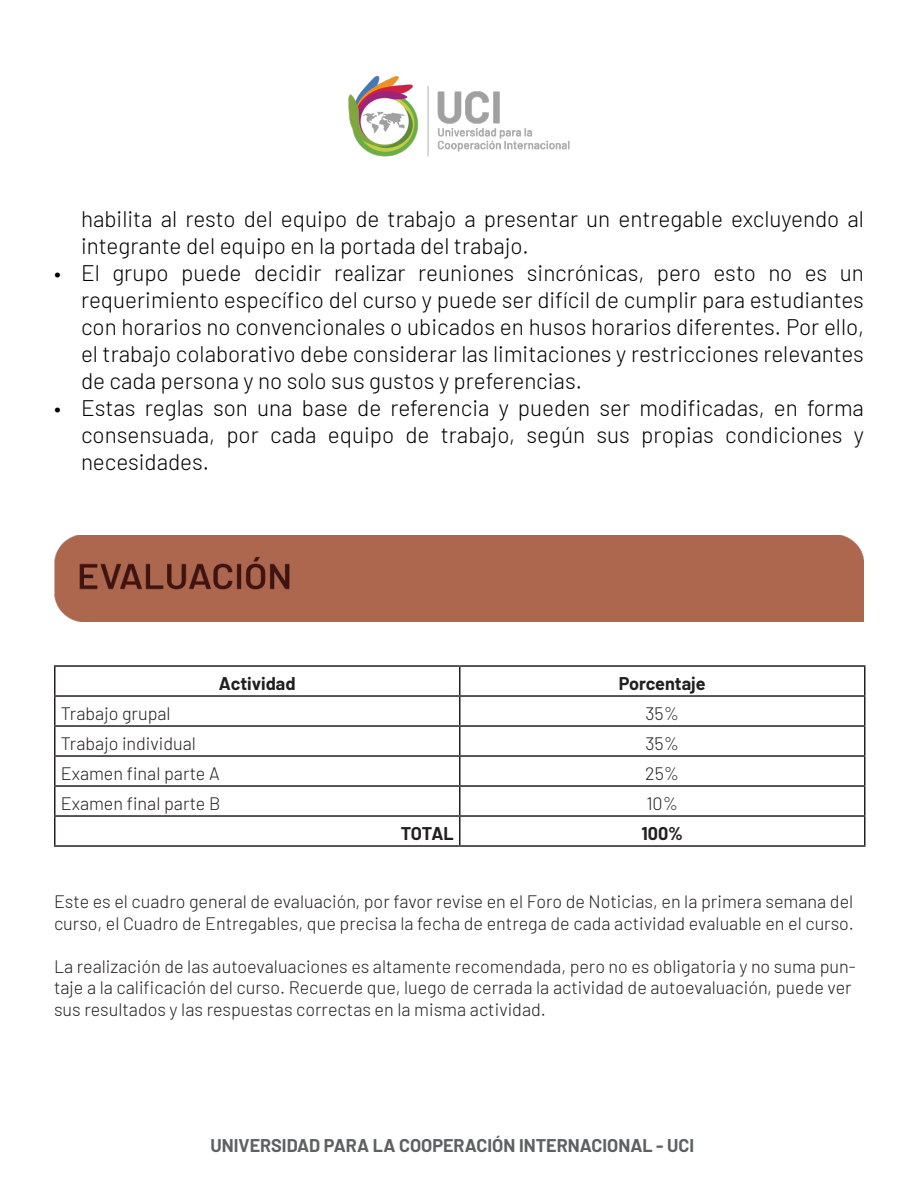
<style>
.page{position:relative;width:918px;height:1188px;background:#fff}
.page>*{position:absolute;margin:0;border:0;box-sizing:border-box;transform-origin:0 0}
.t1{font:300 22.5px/27px "Barlow";color:#000001;text-align:justify}
.t2{font:300 18px/21.6px "Barlow";color:#231f20}
.t3{font:700 18px "Barlow";color:#5d6161}
.t4{font:700 18px "Barlow";color:#231f20}
</style>
<div class="page">
<img style="left:348px;top:75px;width:222px;height:82px">
<div style="left:54px;top:536px;width:810px;height:86px;background:#ad674e"></div>
<hr style="left:54px;top:665px;width:406px;height:2px;background:#231f20">
<hr style="left:54px;top:667px;width:2px;height:28px;background:#231f20">
<hr style="left:460px;top:665px;width:406px;height:2px;background:#231f20">
<hr style="left:864px;top:667px;width:2px;height:28px;background:#231f20">
<hr style="left:54px;top:695px;width:406px;height:2px;background:#231f20">
<hr style="left:54px;top:697px;width:2px;height:28px;background:#231f20">
<hr style="left:460px;top:695px;width:406px;height:2px;background:#231f20">
<hr style="left:864px;top:697px;width:2px;height:28px;background:#231f20">
<hr style="left:54px;top:725px;width:406px;height:2px;background:#231f20">
<hr style="left:54px;top:727px;width:2px;height:28px;background:#231f20">
<hr style="left:460px;top:725px;width:406px;height:2px;background:#231f20">
<hr style="left:864px;top:727px;width:2px;height:28px;background:#231f20">
<hr style="left:54px;top:755px;width:406px;height:2px;background:#231f20">
<hr style="left:54px;top:757px;width:2px;height:28px;background:#231f20">
<hr style="left:460px;top:755px;width:406px;height:2px;background:#231f20">
<hr style="left:864px;top:757px;width:2px;height:28px;background:#231f20">
<hr style="left:54px;top:785px;width:406px;height:2px;background:#231f20">
<hr style="left:54px;top:787px;width:2px;height:28px;background:#231f20">
<hr style="left:460px;top:785px;width:406px;height:2px;background:#231f20">
<hr style="left:864px;top:787px;width:2px;height:28px;background:#231f20">
<hr style="left:54px;top:815px;width:406px;height:2px;background:#231f20">
<hr style="left:54px;top:817px;width:2px;height:28px;background:#231f20">
<hr style="left:460px;top:815px;width:406px;height:2px;background:#231f20">
<svg style="left:459px;top:667px;width:1px;height:178px"></svg>
<hr style="left:864px;top:817px;width:2px;height:28px;background:#231f20">
<hr style="left:54px;top:845px;width:406px;height:2px;background:#231f20">
<hr style="left:460px;top:845px;width:406px;height:2px;background:#231f20">
<p class="t1" style="left:81px;top:203px;width:785px">habilita al resto del equipo de trabajo a presentar un entregable excluyendo al integrante del equipo en la portada del trabajo.</p>
<p class="t1" style="left:81px;top:257px;width:785px;text-indent:-27px">• El grupo puede decidir realizar reuniones sincrónicas, pero esto no es un requerimiento específico del curso y puede ser difícil de cumplir para estudiantes con horarios no convencionales o ubicados en husos horarios diferentes. Por ello, el trabajo colaborativo debe considerar las limitaciones y restricciones relevantes de cada persona y no solo sus gustos y preferencias.</p>
<p class="t1" style="left:81px;top:392px;width:785px;text-indent:-27px">• Estas reglas son una base de referencia y pueden ser modificadas, en forma consensuada, por cada equipo de trabajo, según sus propias condiciones y necesidades.</p>
<p class="t4" style="left:219px;top:670px;width:78px">Actividad</p>
<p class="t4" style="left:619px;top:670px;width:88px">Porcentaje</p>
<p class="t2" style="left:61px;top:701px;width:111px">Trabajo grupal</p>
<p class="t2" style="left:645px;top:701px;width:35px">35%</p>
<p class="t2" style="left:61px;top:731px;width:137px">Trabajo individual</p>
<p class="t2" style="left:645px;top:731px;width:35px">35%</p>
<p class="t2" style="left:61px;top:761px;width:160px">Examen final parte A</p>
<p class="t2" style="left:645px;top:761px;width:36px">25%</p>
<p class="t2" style="left:61px;top:791px;width:161px">Examen final parte B</p>
<p class="t2" style="left:646px;top:791px;width:33px">10%</p>
<p class="t4" style="left:401px;top:820px;width:54px">TOTAL</p>
<p class="t4" style="left:641px;top:820px;width:43px">100%</p>
<p class="t2" style="left:54px;top:889px;width:801px">Este es el cuadro general de evaluación, por favor revise en el Foro de Noticias, en la primera semana del curso, el Cuadro de Entregables, que precisa la fecha de entrega de cada actividad evaluable en el curso.</p>
<p class="t2" style="left:54px;top:954px;width:803px">La realización de las autoevaluaciones es altamente recomendada, pero no es obligatoria y no suma pun&shy;taje a la calificación del curso. Recuerde que, luego de cerrada la actividad de autoevaluación, puede ver sus resultados y las respuestas correctas en la misma actividad.</p>
<p class="t3" style="left:211px;top:1132px;width:485px">UNIVERSIDAD PARA LA COOPERACIÓN INTERNACIONAL - UCI</p>
</div>
